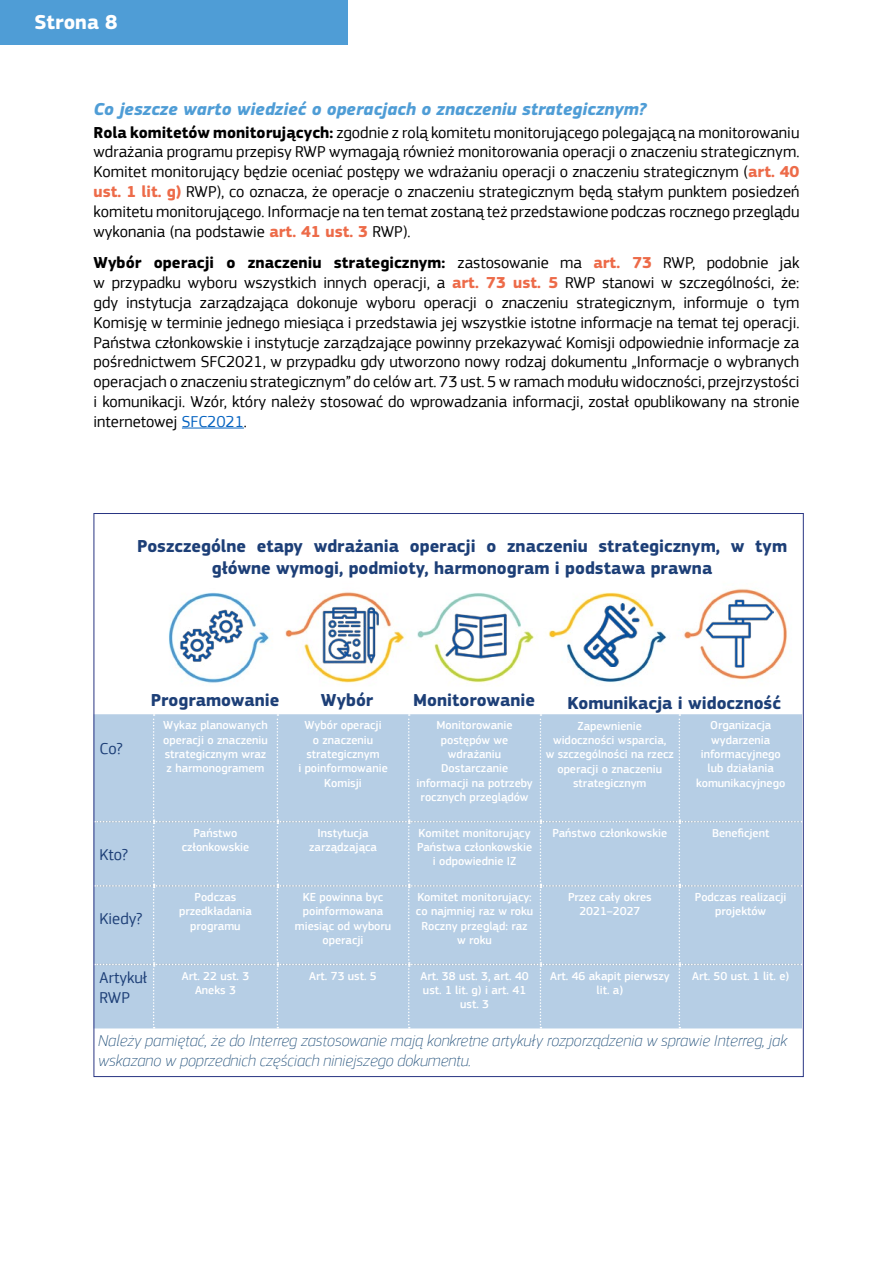
<style>
.page{position:relative;width:893px;height:1263px;background:#fff}
.page>*{position:absolute;margin:0;border:0;box-sizing:border-box;transform-origin:0 0}
.t1{font:700 21px "EC Square Sans Pro";color:#fff}
.t2{font:700 18px/21.6px "EC Square Sans Pro";color:#1d3f77;text-align:center}
.t3{font:italic 700 18px "EC Square Sans Pro";color:#4f9dd6}
.t4{font:16.5px/19.8px "EC Square Sans Pro";color:#000;text-align:justify}
.t5{font:italic 100 16.5px/19.8px "EC Square Sans Pro";color:#1f4e79}
.t6{font:16.5px/19.8px "EC Square Sans Pro";color:#1d3f77}
.t7{font:500 12px/14.4px "EC Square Sans Pro";color:#fff;text-align:center}
.s1{font-weight:700}
.s2{font-weight:700;color:#ed6b49}
.s3{color:#0563c1}
</style>
<div class="page">
<div style="left:0;top:0;width:347px;height:45px;background:#4f9dd6"></div>
<hr style="left:182px;top:428px;width:62px;height:1px;background:#0563c1">
<div style="left:96px;top:714px;width:706px;height:314px;background:#b6cee5"></div>
<img style="left:168px;top:588px;width:619px;height:96px">
<img style="left:178px;top:598px;width:68px;height:74px">
<img style="left:320px;top:601px;width:58px;height:68px">
<img style="left:444px;top:599px;width:64px;height:70px">
<img style="left:580px;top:604px;width:62px;height:62px">
<img style="left:705px;top:595px;width:68px;height:74px">
<p class="t1" style="left:34px;top:9px;width:85px">Strona 8</p>
<p class="t3" style="left:94px;top:98px;width:555px">Co jeszcze warto wiedzieć o operacjach o znaczeniu strategicznym?</p>
<p class="t4" style="left:94px;top:122px;width:707px"><span class="s1">Rola komitetów monitorujących:</span> zgodnie z rolą komitetu monitorującego polegającą na monitorowaniu wdrażania programu przepisy RWP wymagają również monitorowania operacji o znaczeniu strategicznym.<br>Komitet monitorujący będzie oceniać postępy we wdrażaniu operacji o znaczeniu strategicznym (<span class="s2">art. 40 ust. 1 lit. g)</span> RWP), co oznacza, że operacje o znaczeniu strategicznym będą stałym punktem posiedzeń komitetu monitorującego. Informacje na ten temat zostaną też przedstawione podczas rocznego przeglądu wykonania (na podstawie <span class="s2">art. 41 ust. 3</span> RWP).</p>
<p class="t4" style="left:94px;top:253px;width:707px"><span class="s1">Wybór operacji o znaczeniu strategicznym:</span> zastosowanie ma <span class="s2">art. 73</span> RWP, podobnie jak w przypadku wyboru wszystkich innych operacji, a <span class="s2">art. 73 ust. 5</span> RWP stanowi w szczególności, że: gdy instytucja zarządzająca dokonuje wyboru operacji o znaczeniu strategicznym, informuje o tym Komisję w terminie jednego miesiąca i przedstawia jej wszystkie istotne informacje na temat tej operacji.<br>Państwa członkowskie i instytucje zarządzające powinny przekazywać Komisji odpowiednie informacje za pośrednictwem SFC2021, w przypadku gdy utworzono nowy rodzaj dokumentu „Informacje o wybranych operacjach o znaczeniu strategicznym” do celów art. 73 ust. 5 w ramach modułu widoczności, przejrzystości i komunikacji. Wzór, który należy stosować do wprowadzania informacji, został opublikowany na stronie internetowej <span class="s3">SFC2021</span>.</p>
<p class="t2" style="left:137px;top:536px;width:652px">Poszczególne etapy wdrażania operacji o znaczeniu strategicznym, w tym główne wymogi, podmioty, harmonogram i podstawa prawna</p>
<p class="t6" style="left:100px;top:739px;width:24px">Co?</p>
<p class="t6" style="left:100px;top:845px;width:30px">Kto?</p>
<p class="t6" style="left:100px;top:909px;width:44px">Kiedy?</p>
<p class="t2" style="left:151px;top:690px;width:130px">Programowanie</p>
<p class="t2" style="left:321px;top:690px;width:54px">Wybór</p>
<p class="t2" style="left:413px;top:690px;width:123px">Monitorowanie</p>
<p class="t2" style="left:567px;top:693px;width:215px">Komunikacja i widoczność</p>
<p class="t7" style="left:163px;top:718px;width:106px;text-align:left">Wykaz planowanych operacji o znaczeniu strategicznym wraz z harmonogramem</p>
<p class="t7" style="left:298px;top:718px;width:91px">Wybór operacji<br>o znaczeniu strategicznym<br>i poinformowanie<br>Komisji</p>
<p class="t7" style="left:416px;top:718px;width:118px">Monitorowanie postępów we wdrażaniu<br>Dostarczanie informacji na potrzeby rocznych przeglądów</p>
<p class="t7" style="left:696px;top:718px;width:91px">Organizacja wydarzenia informacyjnego lub działania komunikacyjnego</p>
<p class="t7" style="left:546px;top:719px;width:130px">Zapewnienie widoczności wsparcia,<br>w szczególności na rzecz operacji o znaczeniu strategicznym</p>
<p class="t7" style="left:182px;top:826px;width:69px">Państwo członkowskie</p>
<p class="t7" style="left:309px;top:826px;width:69px">Instytucja zarządzająca</p>
<p class="t7" style="left:417px;top:826px;width:117px">Komitet monitorujący<br>Państwa członkowskie i odpowiednie IZ</p>
<p class="t7" style="left:552px;top:826px;width:116px">Państwo członkowskie</p>
<p class="t7" style="left:712px;top:826px;width:59px">Beneficjent</p>
<p class="t7" style="left:179px;top:890px;width:74px">Podczas przedkładania programu</p>
<p class="t7" style="left:295px;top:890px;width:98px">KE powinna byc poinformowana miesiąc od wyboru operacji</p>
<p class="t7" style="left:416px;top:890px;width:119px">Komitet monitorujący: co najmniej raz w roku<br>Roczny przegląd: raz w roku</p>
<p class="t7" style="left:568px;top:890px;width:85px">Przez cały okres<br>2021–2027</p>
<p class="t7" style="left:695px;top:890px;width:93px">Podczas realizacji projektów</p>
<p class="t6" style="left:100px;top:968px;width:49px">Artykuł<br>RWP</p>
<p class="t7" style="left:182px;top:968px;width:69px">Art. 22 ust. 3<br>Aneks 3</p>
<p class="t7" style="left:309px;top:968px;width:69px">Art. 73 ust. 5</p>
<p class="t7" style="left:420px;top:968px;width:110px">Art. 38 ust. 3, art. 40 ust. 1 lit. g) i art. 41 ust. 3</p>
<p class="t7" style="left:550px;top:968px;width:121px">Art. 46 akapit pierwszy lit. a)</p>
<p class="t7" style="left:692px;top:968px;width:99px">Art. 50 ust. 1 lit. e)</p>
<p class="t5" style="left:98px;top:1030px;width:690px">Należy pamiętać, że do Interreg zastosowanie mają konkretne artykuły rozporządzenia w sprawie Interreg, jak wskazano w poprzednich częściach niniejszego dokumentu.</p>
</div>
